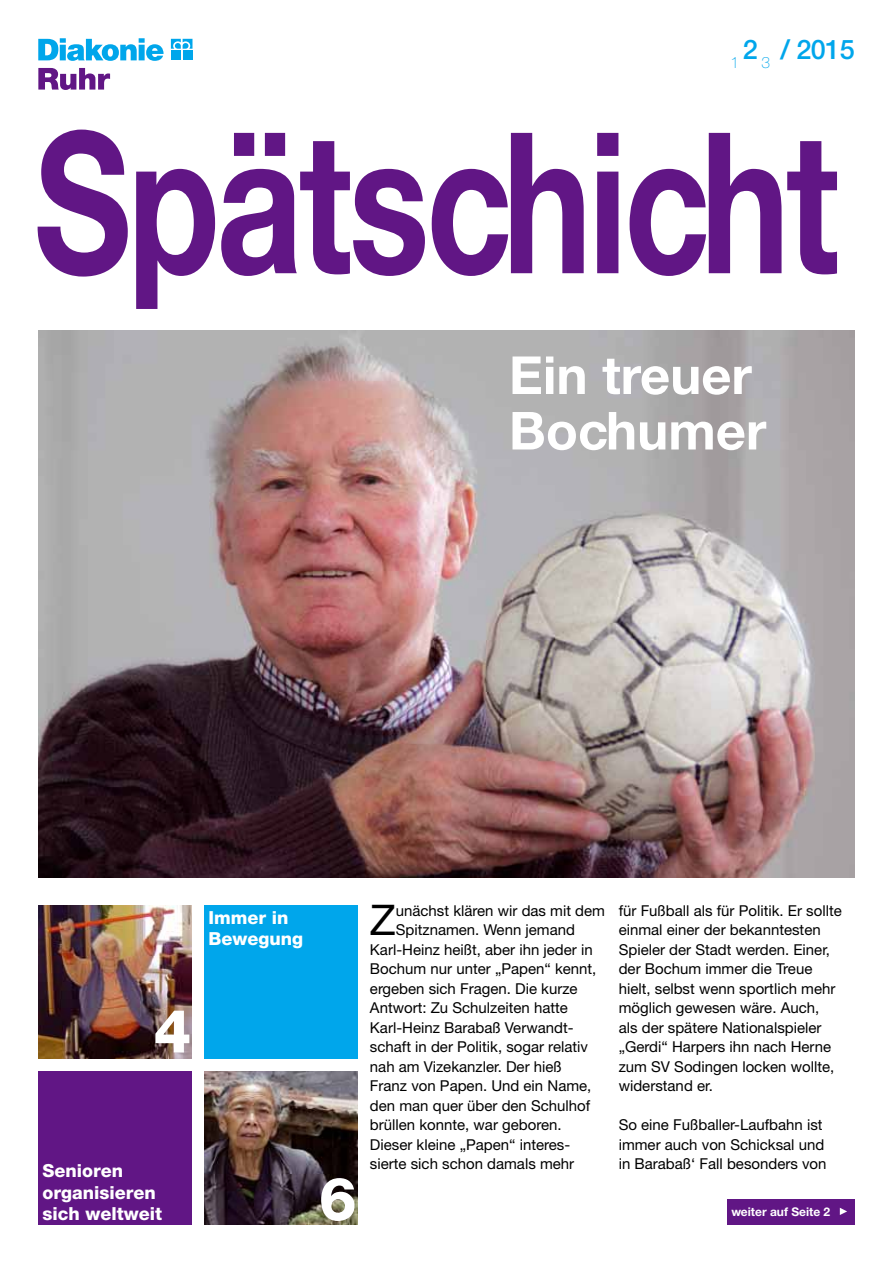
<style>
.page{position:relative;width:893px;height:1263px;background:#fff}
.page>*{position:absolute;margin:0;border:0;box-sizing:border-box;transform-origin:0 0}
.t1{font:700 196.5px "Helvetica Neue CE";letter-spacing:-.02em;color:#611685;scale:.76 1}
.t2{font:800 60px "Helvetica Neue";color:#fff}
.t3{font:700 52.5px/55.5px "Helvetica Neue CE";color:#fff}
.t4{font:42.3px "Helvetica Neue";color:#000}
.t5{font:500 27px "Helvetica Neue";color:#00a6eb}
.t6{font:800 18px/21.6px "Helvetica Neue";color:#fff}
.t7{font:15px/19.5px "Helvetica Neue";color:#000}
.t8{font:700 12px "Helvetica Neue CE";color:#fff}
</style>
<div class="page">
<img style="left:204px;top:1071px;width:153px;height:154px">
<img style="left:38px;top:331px;width:817px;height:547px">
<div style="left:204px;top:906px;width:153px;height:153px;background:#00a6eb"></div>
<img style="left:38px;top:906px;width:153px;height:153px">
<div style="left:727px;top:1199px;width:128px;height:26px;background:#611685"></div>
<svg style="left:840px;top:1208px;width:7px;height:7px"></svg>
<div style="left:38px;top:1071px;width:153px;height:154px;background:#611685"></div>
<svg style="left:171px;top:39px;width:21px;height:10px"></svg>
<div style="left:171px;top:50px;width:10px;height:10px;background:#00a6eb"></div>
<div style="left:183px;top:50px;width:9px;height:10px;background:#00a6eb"></div>
<svg style="left:38px;top:38px;width:126px;height:23px"></svg>
<svg style="left:38px;top:68px;width:72px;height:22px"></svg>
<h3 class="t5" style="left:730px;top:34px;width:126px"><sub>1</sub> 2 <sub>3</sub> / 2015</h3>
<h1 class="t1" style="left:34px;top:82px;width:1061px">Spätschicht</h1>
<h3 class="t3" style="left:509px;top:348px;width:259px">Ein treuer<br>Bochumer</h3>
<h2 class="t2" style="left:154px;top:995px;width:39px">4</h2>
<p class="t6" style="left:43px;top:1160px;width:121px">Senioren organisieren sich weltweit</p>
<p class="t6" style="left:208px;top:906px;width:96px">Immer in<br>Bewegung</p>
<h2 class="t2" style="left:319px;top:1163px;width:39px">6</h2>
<h3 class="t4" style="left:370px;top:895px;width:27px">Z</h3>
<p class="t7" style="left:396px;top:900px;width:211px">unächst klären wir das mit dem</p>
<p class="t7" style="left:396px;top:920px;width:181px">Spitznamen. Wenn jemand</p>
<p class="t7" style="left:370px;top:939px;width:224px">Karl-Heinz heißt, aber ihn jeder in</p>
<p class="t7" style="left:370px;top:959px;width:228px">Bochum nur unter „Papen“ kennt,</p>
<p class="t7" style="left:370px;top:978px;width:209px">ergeben sich Fragen. Die kurze</p>
<p class="t7" style="left:370px;top:998px;width:200px">Antwort: Zu Schulzeiten hatte</p>
<p class="t7" style="left:370px;top:1017px;width:205px">Karl-Heinz Barabaß Verwandt-</p>
<p class="t7" style="left:370px;top:1037px;width:220px">schaft in der Politik, sogar relativ</p>
<p class="t7" style="left:370px;top:1056px;width:193px">nah am Vizekanzler. Der hieß</p>
<p class="t7" style="left:370px;top:1076px;width:223px">Franz von Papen. Und ein Name,</p>
<p class="t7" style="left:370px;top:1095px;width:222px">den man quer über den Schulhof</p>
<p class="t7" style="left:370px;top:1115px;width:193px">brüllen konnte, war geboren.</p>
<p class="t7" style="left:370px;top:1134px;width:202px">Dieser kleine „Papen“ interes-</p>
<p class="t7" style="left:370px;top:1154px;width:206px">sierte sich schon damals mehr</p>
<p class="t7" style="left:619px;top:900px;width:225px">für Fußball als für Politik. Er sollte einmal einer der bekanntesten<br>Spieler der Stadt werden. Einer, der Bochum immer die Treue hielt, selbst wenn sportlich mehr möglich gewesen wäre. Auch, als der spätere Nationalspieler „Gerdi“ Harpers ihn nach Herne zum SV Sodingen locken wollte, widerstand er.</p>
<p class="t7" style="left:619px;top:1115px;width:209px">So eine Fußballer-Laufbahn ist immer auch von Schicksal und in Barabaß‘ Fall besonders von</p>
<p class="t8" style="left:731px;top:1204px;width:100px">weiter auf Seite 2</p>
</div>
